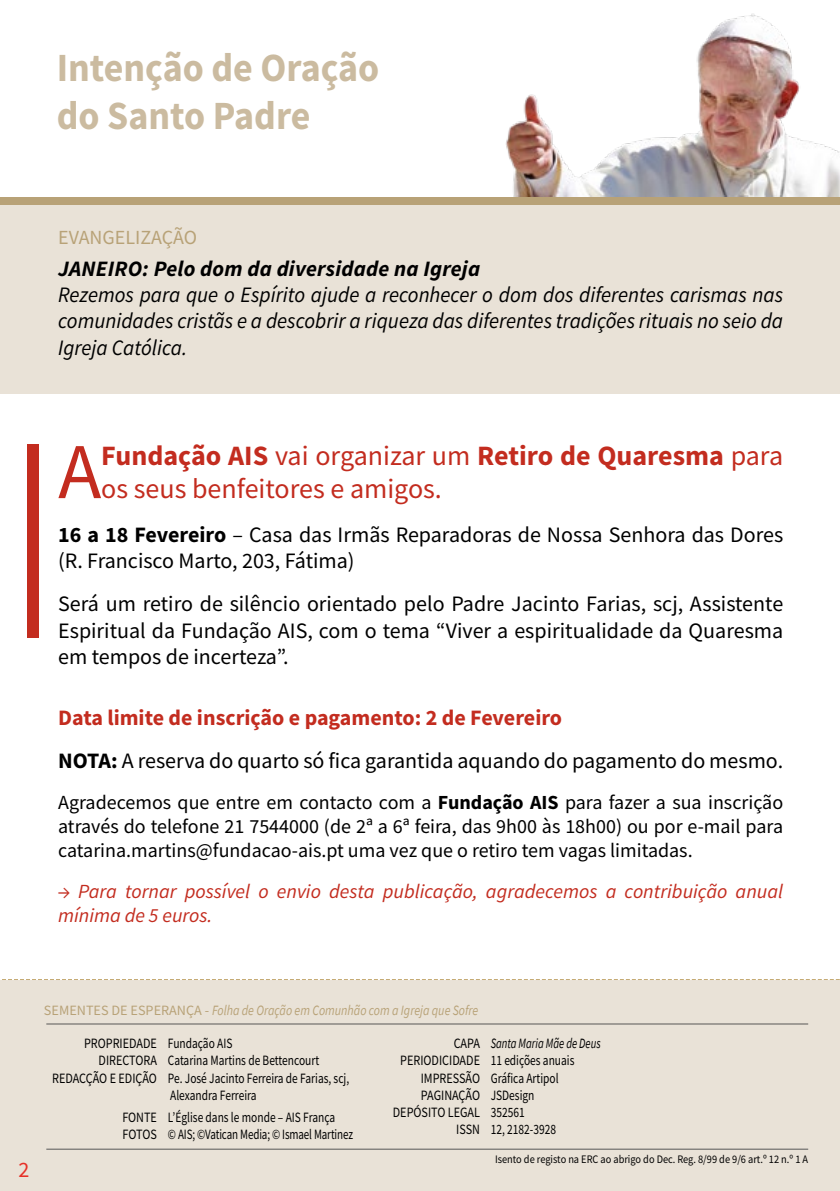
<style>
.page{position:relative;width:840px;height:1191px;background:#fff}
.page>*{position:absolute;margin:0;border:0;box-sizing:border-box;transform-origin:0 0}
.t1{font:79.2px "Source Sans Pro";color:#c32c1f}
.t2{font:700 40px/48px "Source Sans Pro";color:#cbbba0;scale:.95 1}
.t3{font:28px/33.6px "Source Sans Pro";color:#c32c1f}
.t4{font:22px/26.4px "Source Sans Pro";color:#000}
.t5{font:italic 22px/26.4px "Source Sans Pro";color:#000;text-align:justify;scale:.95 1}
.t6{font:italic 700 22px "Source Sans Pro";letter-spacing:.01em;color:#000}
.t7{font:22px "Source Sans Pro";color:#e63027}
.t8{font:20px/24px "Source Sans Pro";color:#000;text-align:justify}
.t9{font:italic 20px/24px "Source Sans Pro";color:#c32c1f}
.t10{font:20px "Source Sans Pro";color:#b8a277}
.t11{font:14.2px/17px "Source Sans Pro";color:#000;scale:.8 1}
.t12{font:14.2px/17px "Source Sans Pro";color:#000;text-align:right;scale:.85 1}
.t13{font:italic 14.2px "Source Sans Pro";color:#b8a277;scale:.85 1}
.t14{font:italic 14.2px "Source Sans Pro";color:#000;scale:.75 1}
.t15{font:11.4px "Source Sans Pro";color:#000;scale:.9 1}
.s1{font-weight:700}
.s2{font-weight:700;color:#c32c1f}
.s3{font-style:normal}
</style>
<div class="page">
<img style="left:506px;top:13px;width:333px;height:184px">
<div style="left:0;top:980px;width:839px;height:211px;background:#e9e2d7"></div>
<div style="left:0;top:205px;width:839px;height:189px;background:#e9e2d7"></div>
<div style="left:0;top:197px;width:839px;height:8px;background:#b8a277"></div>
<hr style="left:46px;top:1023px;width:761px;height:1px;background:#575756">
<hr style="left:46px;top:1148px;width:761px;height:1px;background:#575756">
<svg style="left:2px;top:979px;width:837px;height:1px"></svg>
<div style="left:27px;top:445px;width:12px;height:193px;background:#c32c1f"></div>
<h2 class="t2" style="left:57px;top:43px;width:341px">Intenção de Oração do Santo Padre</h2>
<p class="t10" style="left:58px;top:224px;width:140px">EVANGELIZAÇÃO</p>
<p class="t6" style="left:58px;top:253px;width:423px">JANEIRO: Pelo dom da diversidade na Igreja</p>
<p class="t5" style="left:58px;top:281px;width:764px">Rezemos para que o Espírito ajude a reconhecer o dom dos diferentes carismas nas comunidades cristãs e a descobrir a riqueza das diferentes tradições rituais no seio da Igreja Católica.</p>
<h1 class="t1" style="left:58px;top:421px;width:45px">A</h1>
<p class="t3" style="left:101px;top:438px;width:683px"><span class="s1">Fundação AIS</span> vai organizar um <span class="s1">Retiro de Quaresma</span> para os seus benfeitores e amigos.</p>
<p class="t4" style="left:58px;top:521px;width:726px"><span class="s1">16 a 18 Fevereiro</span> – Casa das Irmãs Reparadoras de Nossa Senhora das Dores (R. Francisco Marto, 203, Fátima)</p>
<p class="t4" style="left:58px;top:591px;width:726px;text-align:justify">Será um retiro de silêncio orientado pelo Padre Jacinto Farias, scj, Assistente Espiritual da Fundação AIS, com o tema “Viver a espiritualidade da Quaresma em tempos de incerteza”.</p>
<p class="t4" style="left:58px;top:695px;width:726px;line-height:43.4px"><span class="s2">Data limite de inscrição e pagamento: 2 de Fevereiro<br></span><span class="s1">NOTA:</span> A reserva do quarto só fica garantida aquando do pagamento do mesmo.</p>
<p class="t8" style="left:58px;top:790px;width:726px">Agradecemos que entre em contacto com a <span class="s1">Fundação AIS</span> para fazer a sua inscrição através do telefone 21 7544000 (de 2ª a 6ª feira, das 9h00 às 18h00) ou por e-mail para catarina.martins@fundacao-ais.pt uma vez que o retiro tem vagas limitadas.</p>
<p class="t9" style="left:58px;top:879px;width:726px">→ Para tornar possível o envio desta publicação, agradecemos a contribuição anual mínima de 5 euros.</p>
<p class="t7" style="left:18px;top:1155px;width:12px">2</p>
<p class="t13" style="left:44px;top:1001px;width:512px"><span class="s3">SEMENTES DE ESPERANÇA -</span> Folha de Oração em Comunhão com a Igreja que Sofre</p>
<p class="t12" style="left:52px;top:1035px;width:125px">PROPRIEDADE<br>DIRECTORA<br>REDACÇÃO E EDIÇÃO</p>
<p class="t12" style="left:122px;top:1109px;width:42px;text-align:left">FONTE<br>FOTOS</p>
<p class="t11" style="left:168px;top:1035px;width:228px">Fundação AIS<br>Catarina Martins de Bettencourt<br>Pe. José Jacinto Ferreira de Farias, scj,<br>Alexandra Ferreira</p>
<p class="t11" style="left:168px;top:1109px;width:233px">L’Église dans le monde – AIS França<br>© AIS; ©Vatican Media; © Ismael Martinez</p>
<p class="t12" style="left:392px;top:1035px;width:104px">CAPA<br>PERIODICIDADE<br>IMPRESSÃO<br>PAGINAÇÃO<br>DEPÓSITO LEGAL<br>ISSN</p>
<p class="t14" style="left:490px;top:1034px;width:148px">Santa Maria Mãe de Deus</p>
<p class="t11" style="left:490px;top:1052px;width:106px">11 edições anuais<br>Gráfica Artipol<br>JSDesign<br>352561<br>12, 2182-3928</p>
<p class="t15" style="left:495px;top:1151px;width:349px">Isento de registo na ERC ao abrigo do Dec. Reg. 8/99 de 9/6 art.º 12 n.º 1 A</p>
</div>
